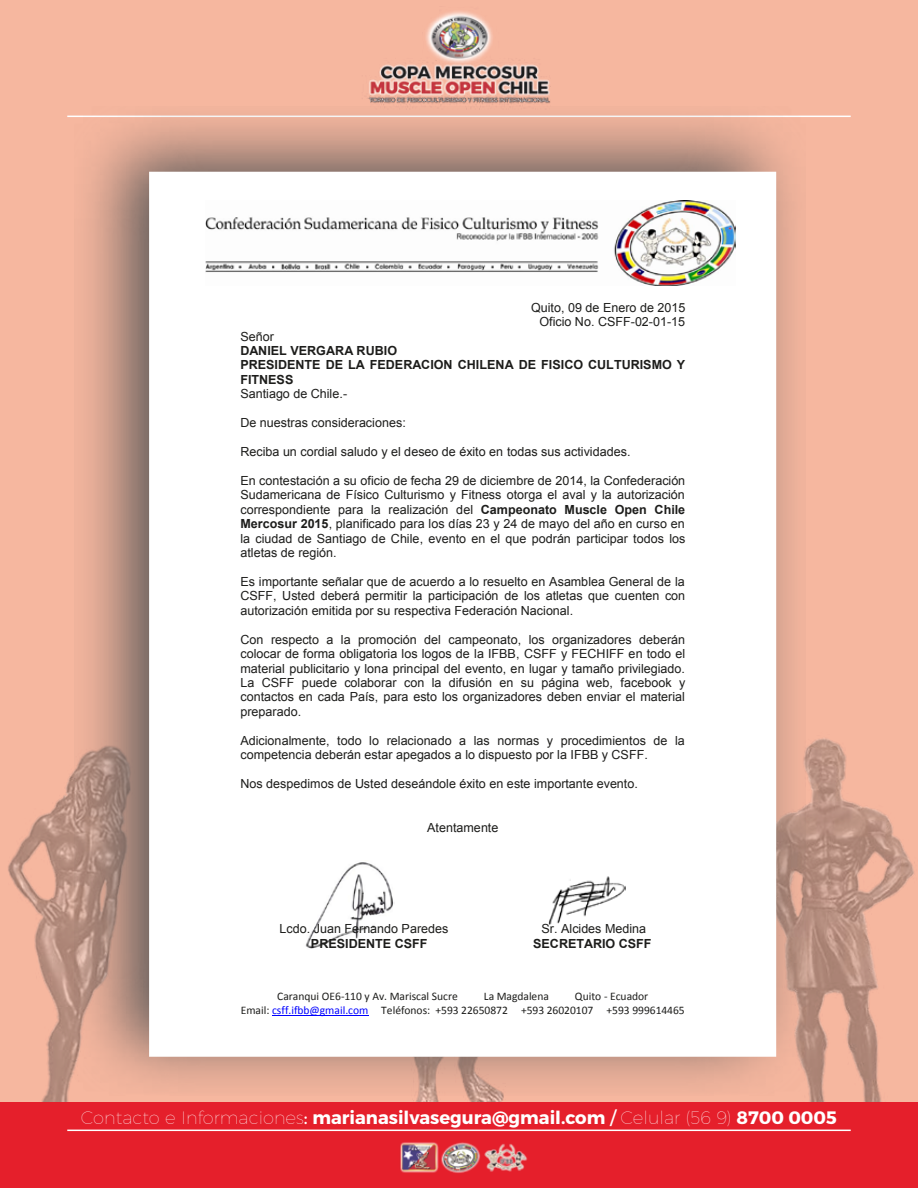
<style>
.page{position:relative;width:918px;height:1188px;background:#f6b79f}
.page>*{position:absolute;margin:0;border:0;box-sizing:border-box;transform-origin:0 0}
.t1{font:700 18px "Montserrat";color:#fff}
.t2{font:12.6px/14.4px "Arial";color:#1d1d1b;text-align:justify}
.t3{font:700 12.6px/14.4px "Arial";color:#1d1d1b}
.t4{font:11.55px/14.1px "Calibri";color:#1d1d1b}
.s1{font-weight:700}
.s2{color:#00f}
.s3{font-weight:100}
.s4{font-weight:400}
</style>
<div class="page">
<img style="left:367px;top:11px;width:184px;height:95px">
<hr style="left:67px;top:116px;width:784px;height:1px;background:#fff">
<img style="left:666px;top:738px;width:252px;height:365px">
<img style="left:0;top:771px;width:261px;height:332px">
<div style="left:0;top:1103px;width:918px;height:85px;background:#e51f2b"></div>
<hr style="left:67px;top:1130px;width:784px;height:1px;background:#fff">
<img style="left:388px;top:1095px;width:278px;height:78px">
<img style="left:74px;top:106px;width:731px;height:989px">
<div style="left:149px;top:172px;width:627px;height:885px;background:#fff;border:4px solid #fff"></div>
<hr style="left:272px;top:1016px;width:96px;height:1px;background:#00f">
<img style="left:205px;top:200px;width:530px;height:86px">
<img style="left:548px;top:876px;width:78px;height:48px">
<img style="left:305px;top:862px;width:89px;height:87px">
<p class="t2" style="left:531px;top:300px;width:156px;text-align:right">Quito, 09 de Enero de 2015<br>Oficio No. CSFF-02-01-15</p>
<p class="t2" style="left:240px;top:329px;width:35px">Señor</p>
<p class="t3" style="left:240px;top:344px;width:446px">DANIEL VERGARA RUBIO<br>PRESIDENTE DE LA FEDERACION CHILENA DE FISICO CULTURISMO Y<br>FITNESS</p>
<p class="t2" style="left:240px;top:387px;width:108px">Santiago de Chile.-</p>
<p class="t2" style="left:240px;top:416px;width:167px">De nuestras consideraciones:</p>
<p class="t2" style="left:240px;top:445px;width:392px">Reciba un cordial saludo y el deseo de éxito en todas sus actividades.</p>
<p class="t2" style="left:240px;top:473px;width:446px">En contestación a su oficio de fecha 29 de diciembre de 2014, la Confederación Sudamericana de Físico Culturismo y Fitness otorga el aval y la autorización correspondiente para la realización del <span class="s1">Campeonato Muscle Open Chile Mercosur 2015</span>, planificado para los días 23 y 24 de mayo del año en curso en la ciudad de Santiago de Chile, evento en el que podrán participar todos los atletas de región.</p>
<p class="t2" style="left:240px;top:574px;width:446px">Es importante señalar que de acuerdo a lo resuelto en Asamblea General de la CSFF, Usted deberá permitir la participación de los atletas que cuenten con autorización emitida por su respectiva Federación Nacional.</p>
<p class="t2" style="left:240px;top:632px;width:447px">Con respecto a la promoción del campeonato, los organizadores deberán colocar de forma obligatoria los logos de la IFBB, CSFF y FECHIFF en todo el material publicitario y lona principal del evento, en lugar y tamaño privilegiado.<br>La CSFF puede colaborar con la difusión en su página web, facebook y contactos en cada País, para esto los organizadores deben enviar el material preparado.</p>
<p class="t2" style="left:240px;top:733px;width:446px">Adicionalmente, todo lo relacionado a las normas y procedimientos de la competencia deberán estar apegados a lo dispuesto por la IFBB y CSFF.</p>
<p class="t2" style="left:240px;top:777px;width:399px">Nos despedimos de Usted deseándole éxito en este importante evento.</p>
<p class="t2" style="left:427px;top:820px;width:73px">Atentamente</p>
<p class="t2" style="left:280px;top:922px;width:170px">Lcdo. Juan Fernando Paredes</p>
<p class="t2" style="left:542px;top:922px;width:106px">Sr. Alcides Medina</p>
<p class="t3" style="left:311px;top:936px;width:118px">PRESIDENTE CSFF</p>
<p class="t3" style="left:533px;top:936px;width:120px">SECRETARIO CSFF</p>
<p class="t4" style="left:277px;top:989px;width:182px">Caranqui OE6-110 y Av. Mariscal Sucre</p>
<p class="t4" style="left:484px;top:989px;width:67px">La Magdalena</p>
<p class="t4" style="left:241px;top:989px;width:446px;text-indent:334px">Quito - Ecuador<br>Email: <span class="s2">csff.ifbb@gmail.com</span> Teléfonos: +593 22650872 +593 26020107 +593 999614465</p>
<h1 class="t1" style="left:81px;top:1106px;width:758px"><span class="s3">Contacto e Informaciones</span><span class="s4">:</span> marianasilvasegura@gmail.com <span class="s4">/</span> <span class="s3">Celular (56 9)</span> 8700 0005</h1>
</div>
